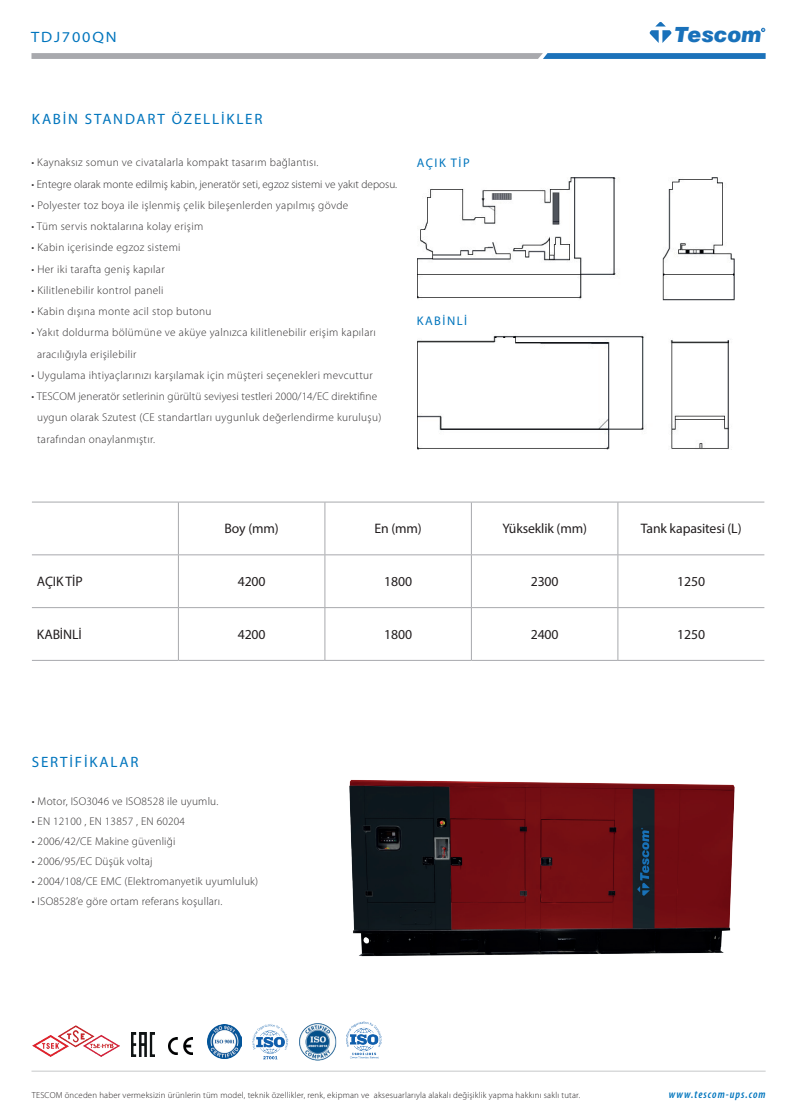
<style>
.page{position:relative;width:798px;height:1117px;background:#fff}
.page>*{position:absolute;margin:0;border:0;box-sizing:border-box;transform-origin:0 0}
.t1{font:italic 900 20.88px "Swiss 721 BT";color:#1971ba}
.t2{font:15px "Myriad Pro";letter-spacing:.12em;color:#0075bd}
.t3{font:semi-expanded 15px "Myriad Pro";letter-spacing:.12em;color:#0075bd}
.t4{font:13.75px "Myriad Pro";letter-spacing:-.01em;color:#231f20}
.t5{font:12.5px "Myriad Pro";letter-spacing:.12em;color:#0075bd}
.t6{font:300 11.25px/21.2px "Myriad Pro";letter-spacing:.03em;color:#312f30}
.t7{font:300 11.25px "Myriad Pro";color:#312f30}
.t8{font:italic 600 condensed 11.25px "Myriad Pro";letter-spacing:.09em;color:#0075bd}
.t9{font:300 8.75px "Myriad Pro";letter-spacing:.02em;color:#231f20}
.t10{font:700 2.5px "Arial";color:#1971ba}
</style>
<div class="page">
<hr style="left:31px;top:1070px;width:734px;height:1px;background:#c7c8ca">
<svg style="left:649px;top:22px;width:22px;height:21px"></svg>
<svg style="left:31px;top:53px;width:734px;height:6px"></svg>
<img style="left:417px;top:178px;width:317px;height:271px">
<hr style="left:32px;top:501px;width:146px;height:1px;background:#a8a9ad">
<hr style="left:178px;top:501px;width:147px;height:1px;background:#a8a9ad">
<hr style="left:178px;top:502px;width:1px;height:52px;background:#a8a9ad">
<hr style="left:325px;top:501px;width:146px;height:1px;background:#a8a9ad">
<hr style="left:324px;top:502px;width:1px;height:52px;background:#a8a9ad">
<hr style="left:471px;top:501px;width:146px;height:1px;background:#a8a9ad">
<hr style="left:471px;top:502px;width:1px;height:52px;background:#a8a9ad">
<hr style="left:617px;top:501px;width:147px;height:1px;background:#a8a9ad">
<hr style="left:617px;top:502px;width:1px;height:52px;background:#a8a9ad">
<hr style="left:32px;top:554px;width:146px;height:1px;background:#a8a9ad">
<hr style="left:178px;top:554px;width:147px;height:1px;background:#a8a9ad">
<hr style="left:178px;top:555px;width:1px;height:52px;background:#a8a9ad">
<hr style="left:325px;top:554px;width:146px;height:1px;background:#a8a9ad">
<hr style="left:324px;top:555px;width:1px;height:52px;background:#a8a9ad">
<hr style="left:471px;top:554px;width:146px;height:1px;background:#a8a9ad">
<hr style="left:471px;top:555px;width:1px;height:52px;background:#a8a9ad">
<hr style="left:617px;top:554px;width:147px;height:1px;background:#a8a9ad">
<hr style="left:617px;top:555px;width:1px;height:52px;background:#a8a9ad">
<hr style="left:32px;top:607px;width:146px;height:1px;background:#a8a9ad">
<hr style="left:178px;top:607px;width:147px;height:1px;background:#a8a9ad">
<hr style="left:178px;top:607px;width:1px;height:53px;background:#a8a9ad">
<hr style="left:325px;top:607px;width:146px;height:1px;background:#a8a9ad">
<hr style="left:324px;top:607px;width:1px;height:53px;background:#a8a9ad">
<hr style="left:471px;top:607px;width:146px;height:1px;background:#a8a9ad">
<hr style="left:471px;top:607px;width:1px;height:53px;background:#a8a9ad">
<hr style="left:617px;top:607px;width:147px;height:1px;background:#a8a9ad">
<hr style="left:617px;top:607px;width:1px;height:53px;background:#a8a9ad">
<hr style="left:32px;top:660px;width:146px;height:1px;background:#a8a9ad">
<hr style="left:178px;top:660px;width:147px;height:1px;background:#a8a9ad">
<hr style="left:325px;top:660px;width:146px;height:1px;background:#a8a9ad">
<hr style="left:471px;top:660px;width:146px;height:1px;background:#a8a9ad">
<hr style="left:617px;top:660px;width:147px;height:1px;background:#a8a9ad">
<img style="left:131px;top:1032px;width:23px;height:23px">
<img style="left:168px;top:1037px;width:24px;height:17px">
<img style="left:241px;top:1024px;width:48px;height:36px">
<img style="left:207px;top:1024px;width:34px;height:34px">
<img style="left:347px;top:1021px;width:34px;height:37px">
<img style="left:32px;top:1025px;width:88px;height:31px">
<img style="left:299px;top:1023px;width:38px;height:38px">
<img style="left:349px;top:779px;width:386px;height:178px">
<h2 class="t3" style="left:31px;top:27px;width:87px">TDJ700QN</h2>
<h2 class="t2" style="left:32px;top:109px;width:232px">KABİN STANDART ÖZELLİKLER</h2>
<p class="t6" style="left:31px;top:152px;width:288px">• Kaynaksız somun ve civatalarla kompakt tasarım bağlantısı.</p>
<p class="t7" style="left:31px;top:177px;width:367px">• Entegre olarak monte edilmiş kabin, jeneratör seti, egzoz sistemi ve yakıt deposu.</p>
<p class="t6" style="left:31px;top:194px;width:318px">• Polyester toz boya ile işlenmiş çelik bileşenlerden yapılmış gövde</p>
<p class="t6" style="left:31px;top:216px;width:173px">• Tüm servis noktalarına kolay erişim</p>
<p class="t6" style="left:31px;top:237px;width:151px">• Kabin içerisinde egzoz sistemi</p>
<p class="t6" style="left:31px;top:258px;width:135px">• Her iki tarafta geniş kapılar</p>
<p class="t6" style="left:31px;top:279px;width:134px">• Kilitlenebilir kontrol paneli</p>
<p class="t6" style="left:31px;top:301px;width:181px">• Kabin dışına monte acil stop butonu</p>
<p class="t6" style="left:37px;top:322px;width:340px;text-indent:-6px">• Yakıt doldurma bölümüne ve aküye yalnızca kilitlenebilir erişim kapıları aracılığıyla erişilebilir</p>
<p class="t6" style="left:31px;top:364px;width:343px">• Uygulama ihtiyaçlarınızı karşılamak için müşteri seçenekleri mevcuttur</p>
<p class="t6" style="left:37px;top:386px;width:346px;text-indent:-6px">• TESCOM jeneratör setlerinin gürültü seviyesi testleri 2000/14/EC direktifine uygun olarak Szutest (CE standartları uygunluk değerlendirme kuruluşu) tarafından onaylanmıştır.</p>
<p class="t5" style="left:416px;top:155px;width:55px">AÇIK TİP</p>
<p class="t5" style="left:416px;top:313px;width:52px">KABİNLİ</p>
<h1 class="t1" style="left:674px;top:21px;width:88px">Tescom</h1>
<p class="t10" style="left:762px;top:28px;width:3px">R</p>
<p class="t4" style="left:224px;top:520px;width:56px">Boy (mm)</p>
<p class="t4" style="left:374px;top:520px;width:49px">En (mm)</p>
<p class="t4" style="left:502px;top:520px;width:86px">Yükseklik (mm)</p>
<p class="t4" style="left:640px;top:520px;width:102px">Tank kapasitesi (L)</p>
<p class="t4" style="left:37px;top:573px;width:47px">AÇIK TİP</p>
<p class="t4" style="left:238px;top:573px;width:29px">4200</p>
<p class="t4" style="left:384px;top:573px;width:29px">1800</p>
<p class="t4" style="left:530px;top:573px;width:29px">2300</p>
<p class="t4" style="left:677px;top:573px;width:29px">1250</p>
<p class="t4" style="left:37px;top:626px;width:46px">KABİNLİ</p>
<p class="t4" style="left:238px;top:626px;width:29px">4200</p>
<p class="t4" style="left:384px;top:626px;width:29px">1800</p>
<p class="t4" style="left:530px;top:626px;width:29px">2400</p>
<p class="t4" style="left:677px;top:626px;width:29px">1250</p>
<h2 class="t2" style="left:32px;top:753px;width:108px">SERTİFİKALAR</h2>
<p class="t6" style="left:32px;top:790px;width:188px">• Motor, ISO3046 ve ISO8528 ile uyumlu.</p>
<p class="t6" style="left:32px;top:810px;width:154px">• EN 12100 , EN 13857 , EN 60204</p>
<p class="t6" style="left:32px;top:830px;width:145px">• 2006/42/CE Makine güvenliği</p>
<p class="t6" style="left:32px;top:850px;width:122px">• 2006/95/EC Düşük voltaj</p>
<p class="t6" style="left:32px;top:870px;width:228px">• 2004/108/CE EMC (Elektromanyetik uyumluluk)</p>
<p class="t6" style="left:32px;top:890px;width:192px">• ISO8528’e göre ortam referans koşulları.</p>
<p class="t9" style="left:32px;top:1089px;width:549px">TESCOM önceden haber vermeksizin ürünlerin tüm model, teknik özellikler, renk, ekipman ve aksesuarlarıyla alakalı değişiklik yapma hakkını saklı tutar.</p>
<p class="t8" style="left:668px;top:1086px;width:98px">www.tescom-ups.com</p>
</div>
